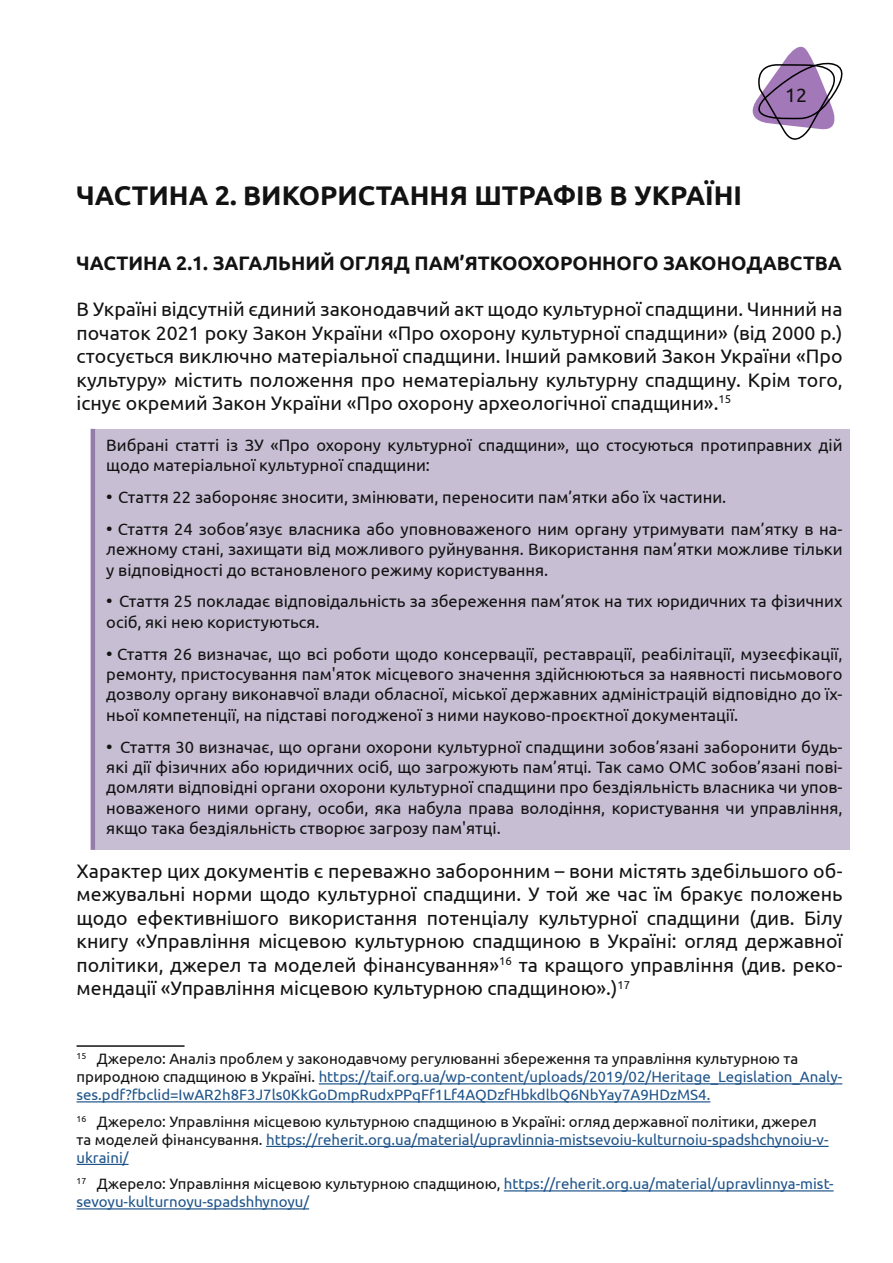
<style>
.page{position:relative;width:893px;height:1263px;background:#fff}
.page>*{position:absolute;margin:0;border:0;box-sizing:border-box;transform-origin:0 0}
.t1{font:700 27px "Ubuntu";color:#121212}
.t2{font:19.5px/23.4px "Ubuntu";color:#121212;text-align:justify}
.t3{font:700 19.5px "Ubuntu";color:#121212}
.t4{font:16.5px/20.4px "Ubuntu";color:#121212;text-align:justify}
.t5{font:15px/18px "Ubuntu";color:#1f548a}
.t6{font:15px/18px "Ubuntu";color:#121212}
.s1{font-size:18px}
.s2{color:#121212}
.s3{color:#1f548a}
</style>
<div class="page">
<svg style="left:752px;top:46px;width:91px;height:94px"></svg>
<hr style="left:91px;top:429px;width:4px;height:421px;background:#957cab">
<div style="left:94px;top:429px;width:755px;height:421px;background:#c7bed3"></div>
<hr style="left:77px;top:1045px;width:108px;height:2px;background:#121212">
<hr style="left:319px;top:1083px;width:523px;height:1px;background:#1f548a">
<hr style="left:77px;top:1101px;width:633px;height:1px;background:#1f548a">
<hr style="left:266px;top:1146px;width:563px;height:1px;background:#1f548a">
<hr style="left:77px;top:1164px;width:52px;height:1px;background:#1f548a">
<hr style="left:504px;top:1190px;width:330px;height:1px;background:#1f548a">
<hr style="left:77px;top:1208px;width:232px;height:1px;background:#1f548a">
<h1 class="t1" style="left:77px;top:179px;width:667px">ЧАСТИНА 2. ВИКОРИСТАННЯ ШТРАФІВ В УКРАЇНІ</h1>
<p class="t2" style="left:785px;top:83px;width:23px">12</p>
<p class="t3" style="left:77px;top:251px;width:767px">ЧАСТИНА 2.1. ЗАГАЛЬНИЙ ОГЛЯД ПАМ’ЯТКООХОРОННОГО ЗАКОНОДАВСТВА</p>
<p class="t2" style="left:77px;top:297px;width:767px">В Україні відсутній єдиний законодавчий акт щодо культурної спадщини. Чинний на початок 2021 року Закон України «Про охорону культурної спадщини» (від 2000 р.) стосується виключно матеріальної спадщини. Інший рамковий Закон України «Про культуру» містить положення про нематеріальну культурну спадщину. Крім того, існує окремий Закон України «Про охорону археологічної спадщини».<sup>15</sup></p>
<p class="t4" style="left:106px;top:434px;width:738px">Вибрані статті із ЗУ «Про охорону культурної спадщини», що стосуються протиправних дій щодо матеріальної культурної спадщини:</p>
<p class="t4" style="left:106px;top:486px;width:621px"><span class="s1">•</span> Стаття 22 забороняє зносити, змінювати, переносити пам’ятки або їх частини.</p>
<p class="t4" style="left:106px;top:518px;width:738px"><span class="s1">•</span> Стаття 24 зобов’язує власника або уповноваженого ним органу утримувати пам’ятку в на&shy;лежному стані, захищати від можливого руйнування. Використання пам’ятки можливе тільки у відповідності до встановленого режиму користування.</p>
<p class="t4" style="left:106px;top:591px;width:738px"><span class="s1">•</span> Стаття 25 покладає відповідальність за збереження пам’яток на тих юридичних та фізичних осіб, які нею користуються.</p>
<p class="t4" style="left:106px;top:643px;width:738px"><span class="s1">•</span> Стаття 26 визначає, що всі роботи щодо консервації, реставрації, реабілітації, музеєфікації, ремонту, пристосування пам'яток місцевого значення здійснюються за наявності письмового дозволу органу виконавчої влади обласної, міської державних адміністрацій відповідно до їх&shy;ньої компетенції, на підставі погодженої з ними науково-проєктної документації.</p>
<p class="t4" style="left:106px;top:736px;width:738px"><span class="s1">•</span> Стаття 30 визначає, що органи охорони культурної спадщини зобов’язані заборонити будь&shy;які дії фізичних або юридичних осіб, що загрожують пам’ятці. Так само ОМС зобов’язані пові&shy;домляти відповідні органи охорони культурної спадщини про бездіяльність власника чи упов&shy;новаженого ними органу, особи, яка набула права володіння, користування чи управління, якщо така бездіяльність створює загрозу пам'ятці.</p>
<p class="t2" style="left:77px;top:859px;width:767px">Характер цих документів є переважно заборонним – вони містять здебільшого об&shy;межувальні норми щодо культурної спадщини. У той же час їм бракує положень щодо ефективнішого використання потенціалу культурної спадщини (див. Білу книгу «Управління місцевою культурною спадщиною в Україні: огляд державної політики, джерел та моделей фінансування»<sup>16</sup> та кращого управління (див. реко&shy;мендації «Управління місцевою культурною спадщиною».)<sup>17</sup></p>
<p class="t5" style="left:77px;top:1049px;width:767px"><sup>15</sup> <span class="s2">Джерело: Аналіз проблем у законодавчому регулюванні збереження та управління культурною та природною спадщиною в Україні.</span> https://taif.org.ua/wp-content/uploads/2019/02/Heritage_Legislation_Analy&shy;ses.pdf?fbclid=IwAR2h8F3J7ls0KkGoDmpRudxPPqFf1Lf4AQDzfHbkdlbQ6NbYay7A9HDzMS4.</p>
<p class="t6" style="left:77px;top:1112px;width:753px"><sup>16</sup> Джерело: Управління місцевою культурною спадщиною в Україні: огляд державної політики, джерел та моделей фінансування. <span class="s3">https://reherit.org.ua/material/upravlinnia-mistsevoiu-kulturnoiu-spadshchynoiu-v&shy;ukraini/</span></p>
<p class="t5" style="left:77px;top:1174px;width:759px"><sup>17</sup> <span class="s2">Джерело: Управління місцевою культурною спадщиною,</span> https://reherit.org.ua/material/upravlinnya-mist&shy;sevoyu-kulturnoyu-spadshhynoyu/</p>
</div>
